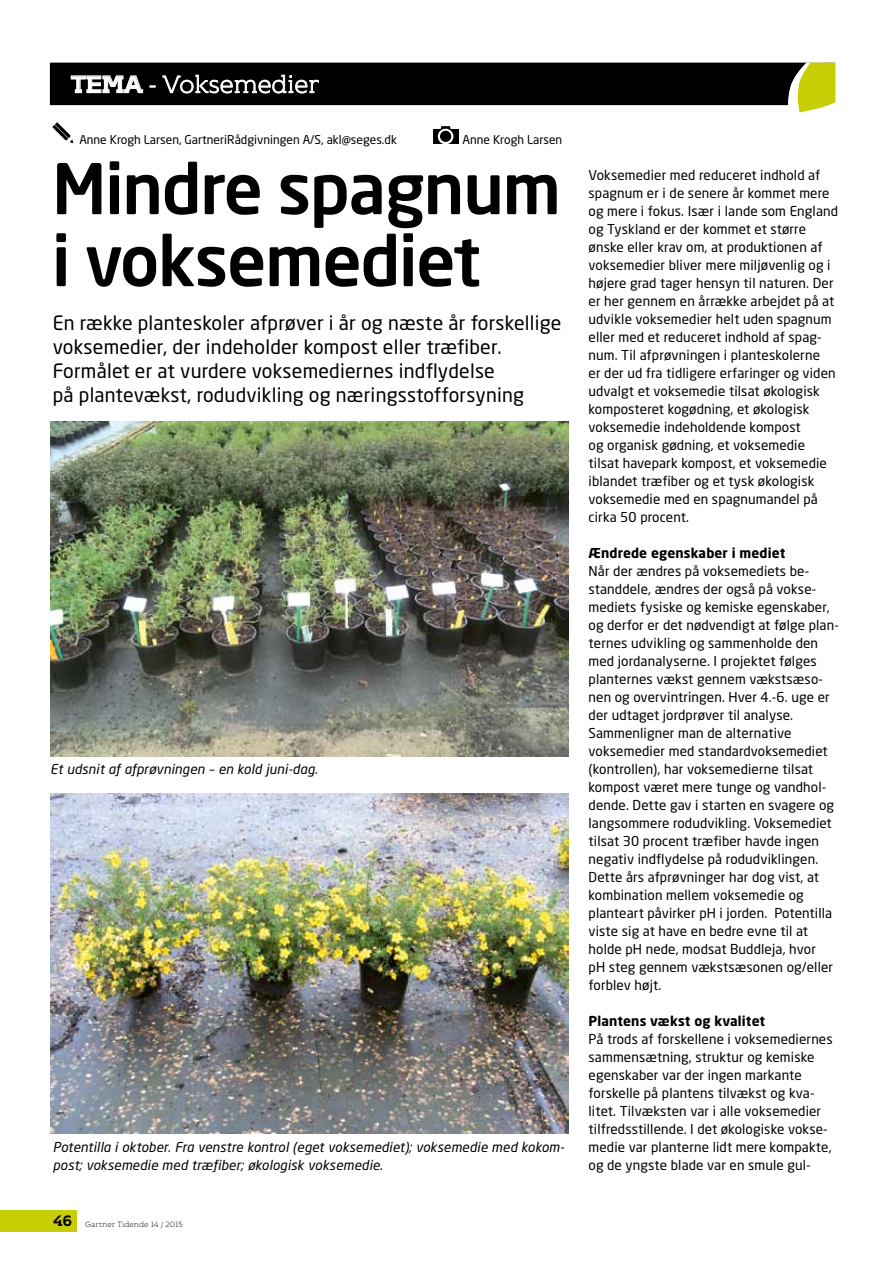
<style>
.page{position:relative;width:893px;height:1263px;background:#fff}
.page>*{position:absolute;margin:0;border:0;box-sizing:border-box;transform-origin:0 0}
.t1{font:500 69px/72px "Neo Sans";letter-spacing:-.02em;color:#000}
.t2{font:300 24px "Kontrapunkt Bob";letter-spacing:-.02em;color:#fff}
.t3{font:700 24px "Kontrapunkt Bob";color:#fff}
.t4{font:19.5px/24px "Neo Sans";letter-spacing:.01em;color:#000}
.t5{font:13.5px/18px "Neo Sans";letter-spacing:.01em;color:#000}
.t6{font:italic 13.5px/18px "Neo Sans";letter-spacing:.01em;color:#000}
.t7{font:700 13.5px "Neo Sans";letter-spacing:.01em;color:#000}
.t8{font:12px "Neo Sans Std";color:#000}
.t9{font:300 7.5px "Kontrapunkt Bob";color:#000}
.s1{font-weight:700;font-size:15px}
</style>
<div class="page">
<div style="left:0;top:1210px;width:77px;height:21px;background:#c7ce05"></div>
<svg style="left:52px;top:122px;width:21px;height:21px"></svg>
<svg style="left:440px;top:126px;width:11px;height:3px"></svg>
<svg style="left:433px;top:129px;width:25px;height:15px"></svg>
<svg style="left:438px;top:129px;width:15px;height:15px"></svg>
<div style="left:440px;top:131px;width:11px;height:11px;background:#000;border-radius:50%"></div>
<svg style="left:50px;top:63px;width:785px;height:49px;background:#35362d"></svg>
<img style="left:50px;top:421px;width:519px;height:335px">
<img style="left:50px;top:793px;width:519px;height:340px">
<h2 class="t3" style="left:71px;top:71px;width:19px">TEMA</h2>
<h2 class="t2" style="left:148px;top:72px;width:172px">- Voksemedier</h2>
<p class="t8" style="left:79px;top:132px;width:319px">Anne Krogh Larsen, GartneriRådgivningen A/S, akl@seges.dk</p>
<p class="t8" style="left:463px;top:132px;width:101px">Anne Krogh Larsen</p>
<h1 class="t1" style="left:52px;top:151px;width:511px">Mindre spagnum i voksemediet</h1>
<h3 class="t4" style="left:53px;top:310px;width:510px">En række planteskoler afprøver i år og næste år forskellige voksemedier, der indeholder kompost eller træfiber.<br>Formålet er at vurdere voksemediernes indflydelse<br>på plantevækst, rodudvikling og næringsstofforsyning</h3>
<p class="t6" style="left:50px;top:760px;width:269px">Et udsnit af afprøvningen – en kold juni-dag.</p>
<p class="t6" style="left:53px;top:1138px;width:513px">Potentilla i oktober. Fra venstre kontrol (eget voksemediet); voksemedie med kokom&shy;post; voksemedie med træfiber; økologisk voksemedie.</p>
<p class="t9" style="left:53px;top:1220px;width:131px"><span class="s1">46</span> Gartner Tidende 14 / 2015</p>
<p class="t5" style="left:589px;top:166px;width:251px">Voksemedier med reduceret indhold af spagnum er i de senere år kommet mere og mere i fokus. Især i lande som England og Tyskland er der kommet et større ønske eller krav om, at produktionen af voksemedier bliver mere miljøvenlig og i højere grad tager hensyn til naturen. Der er her gennem en årrække arbejdet på at udvikle voksemedier helt uden spagnum eller med et reduceret indhold af spag&shy;num. Til afprøvningen i planteskolerne<br>er der ud fra tidligere erfaringer og viden udvalgt et voksemedie tilsat økologisk komposteret kogødning, et økologisk voksemedie indeholdende kompost<br>og organisk gødning, et voksemedie tilsat havepark kompost, et voksemedie iblandet træfiber og et tysk økologisk voksemedie med en spagnumandel på cirka 50 procent.</p>
<p class="t7" style="left:589px;top:544px;width:198px">Ændrede egenskaber i mediet</p>
<p class="t5" style="left:589px;top:562px;width:252px">Når der ændres på voksemediets be&shy;standdele, ændres der også på vokse&shy;mediets fysiske og kemiske egenskaber, og derfor er det nødvendigt at følge plan&shy;ternes udvikling og sammenholde den med jordanalyserne. I projektet følges planternes vækst gennem vækstsæso&shy;nen og overvintringen. Hver 4.-6. uge er der udtaget jordprøver til analyse.<br>Sammenligner man de alternative voksemedier med standardvoksemediet (kontrollen), har voksemedierne tilsat kompost været mere tunge og vandhol&shy;dende. Dette gav i starten en svagere og langsommere rodudvikling. Voksemediet tilsat 30 procent træfiber havde ingen negativ indflydelse på rodudviklingen.<br>Dette års afprøvninger har dog vist, at kombination mellem voksemedie og planteart påvirker pH i jorden. Potentilla viste sig at have en bedre evne til at holde pH nede, modsat Buddleja, hvor<br>pH steg gennem vækstsæsonen og/eller forblev højt.</p>
<p class="t7" style="left:589px;top:1012px;width:178px">Plantens vækst og kvalitet</p>
<p class="t5" style="left:589px;top:1030px;width:246px">På trods af forskellene i voksemediernes sammensætning, struktur og kemiske egenskaber var der ingen markante forskelle på plantens tilvækst og kva&shy;litet. Tilvæksten var i alle voksemedier tilfredsstillende. I det økologiske vokse&shy;medie var planterne lidt mere kompakte, og de yngste blade var en smule gul-</p>
</div>
